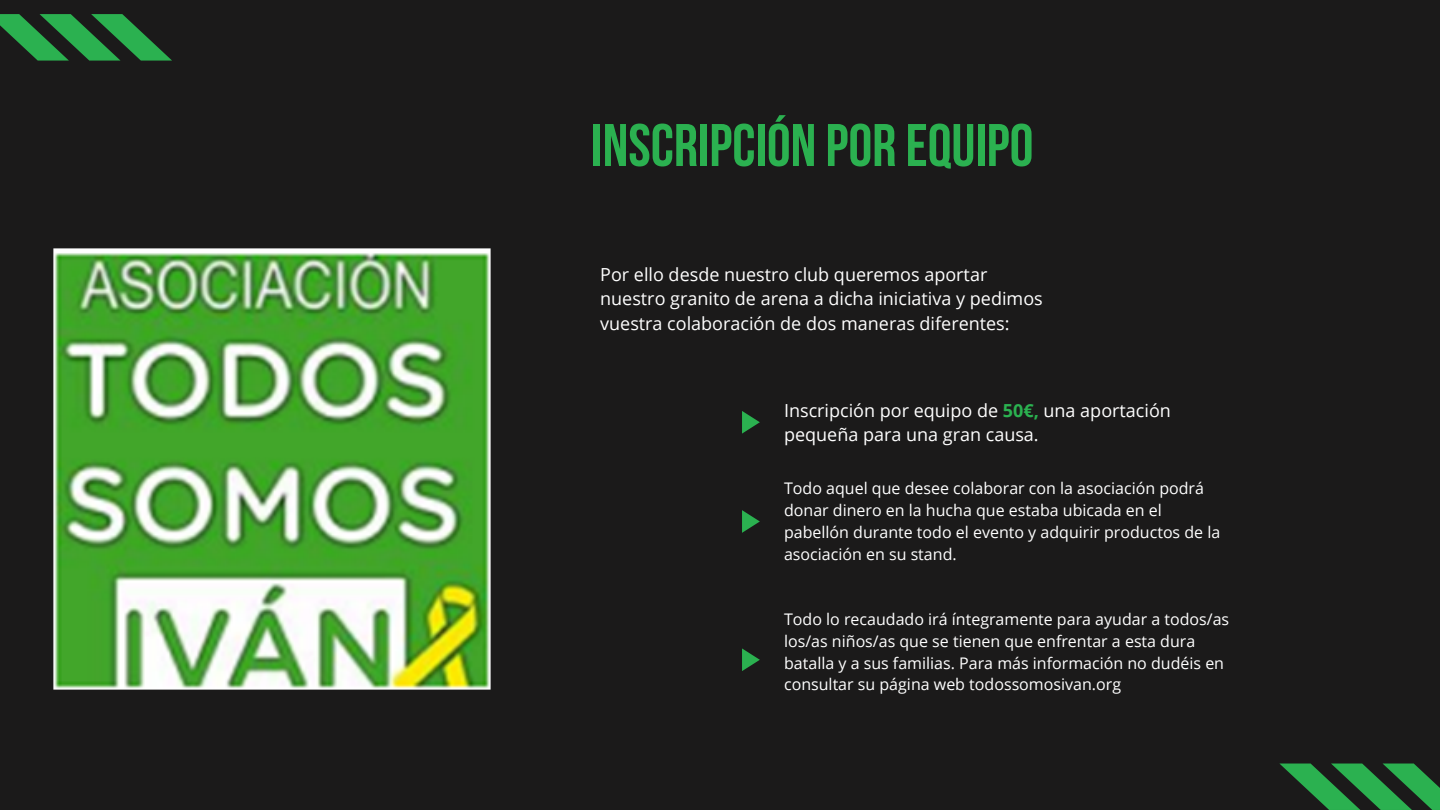
<style>
.page{position:relative;width:1440px;height:810px;background:#1b1a1a}
.page>*{position:absolute;margin:0;border:0;box-sizing:border-box;transform-origin:0 0}
.t1{font:700 60px "Bebas Neue";color:#2bb150}
.t2{font:18px/24.8px "Open Sans";color:#fff}
.t3{font:16px/21.8px "Open Sans";color:#fff}
.s1{font-weight:700;color:#2bb150}
</style>
<div class="page">
<svg style="left:0;top:14px;width:172px;height:47px"></svg>
<svg style="left:1280px;top:764px;width:160px;height:46px"></svg>
<svg style="left:742px;top:411px;width:18px;height:22px"></svg>
<svg style="left:742px;top:510px;width:18px;height:23px"></svg>
<svg style="left:742px;top:648px;width:18px;height:23px"></svg>
<img style="left:53px;top:248px;width:438px;height:442px">
<p class="t1" style="left:591px;top:121px;width:444px">INSCRIPCIÓN POR EQUIPO</p>
<h1 class="t2" style="left:600px;top:261px;width:444px">Por ello desde nuestro club queremos aportar nuestro granito de arena a dicha iniciativa y pedimos vuestra colaboración de dos maneras diferentes:</h1>
<h2 class="t2" style="left:784px;top:397px;width:388px">Inscripción por equipo de <span class="s1">50€,</span> una aportación pequeña para una gran causa.</h2>
<p class="t3" style="left:784px;top:477px;width:438px">Todo aquel que desee colaborar con la asociación podrá donar dinero en la hucha que estaba ubicada en el pabellón durante todo el evento y adquirir productos de la asociación en su stand.</p>
<h2 class="t3" style="left:784px;top:608px;width:447px">Todo lo recaudado irá íntegramente para ayudar a todos/as los/as niños/as que se tienen que enfrentar a esta dura batalla y a sus familias. Para más información no dudéis en consultar su página web todossomosivan.org</h2>
</div>
